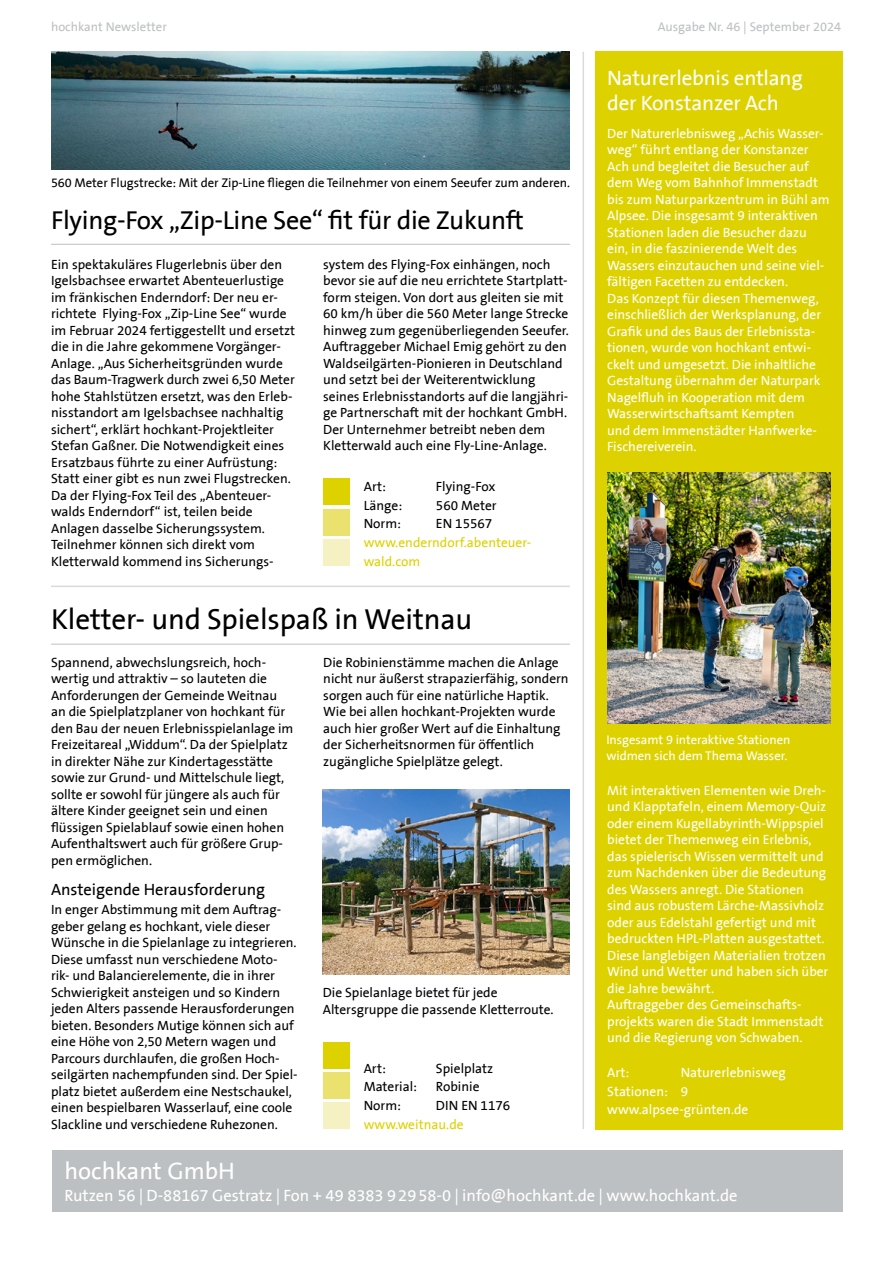
<style>
.page{position:relative;width:893px;height:1263px;background:#fff}
.page>*{position:absolute;margin:0;border:0;box-sizing:border-box;transform-origin:0 0}
.t1{font:29.25px "The Sans B5 Plain";letter-spacing:-.005em;color:#000}
.t2{font:26.25px "The Sans B5 Plain";letter-spacing:-.01em;color:#000}
.t3{font:24px "The Sans B5 Plain";color:#fff}
.t4{font:21px/25.2px "The Sans B5 Plain";letter-spacing:-.01em;color:#fff}
.t5{font:16.5px "The Sans B5 Plain";color:#fff}
.t6{font:16.5px "The Sans B5 Plain";letter-spacing:-.005em;color:#000}
.t7{font:13.5px/16.5px "The Sans B5 Plain";letter-spacing:-.005em;color:#000}
.t8{font:13.5px/16.5px "The Sans B5 Plain";letter-spacing:-.005em;color:#fff}
.t9{font:13.5px/18.8px "The Sans B5 Plain";color:#ddd200}
.t10{font:12.75px "The Sans B5 Plain";letter-spacing:-.005em;color:#000}
.t11{font:12.75px/15.8px "The Sans B5 Plain";letter-spacing:-.005em;color:#fff}
.t12{font:12.75px "The Sans B5 Plain";color:#bdc0c2}
.s1{font-family:"Myriad Pro"}
</style>
<div class="page">
<div style="left:52px;top:1150px;width:790px;height:62px;background:#bdc0c2"></div>
<div style="left:595px;top:51px;width:247px;height:1078px;background:#ddd200"></div>
<hr style="left:583px;top:52px;width:1px;height:1077px;background:#d8dadc">
<hr style="left:51px;top:585px;width:519px;height:2px;background:#d8dadc">
<img style="left:607px;top:473px;width:223px;height:251px">
<img style="left:51px;top:51px;width:519px;height:118px">
<hr style="left:51px;top:244px;width:519px;height:1px;background:#bdc0c2">
<div style="left:323px;top:479px;width:26px;height:26px;background:#ddd200"></div>
<div style="left:323px;top:509px;width:26px;height:26px;background:#eae16f"></div>
<div style="left:323px;top:540px;width:26px;height:26px;background:#f5f1c2"></div>
<hr style="left:51px;top:644px;width:519px;height:1px;background:#bdc0c2">
<div style="left:323px;top:1042px;width:26px;height:26px;background:#ddd200"></div>
<div style="left:323px;top:1072px;width:26px;height:27px;background:#eae16f"></div>
<div style="left:323px;top:1103px;width:26px;height:26px;background:#f5f1c2"></div>
<img style="left:323px;top:790px;width:246px;height:185px">
<p class="t12" style="left:51px;top:20px;width:117px">hochkant Newsletter</p>
<p class="t12" style="left:658px;top:20px;width:185px">Ausgabe Nr. 46 | September 2024</p>
<p class="t10" style="left:51px;top:176px;width:520px">560 Meter Flugstrecke: Mit der Zip-Line fliegen die Teilnehmer von einem Seeufer zum anderen.</p>
<h2 class="t2" style="left:51px;top:206px;width:474px">Flying-Fox „Zip-Line See“ fit für die Zukunft</h2>
<p class="t7" style="left:51px;top:257px;width:246px">Ein spektakuläres Flugerlebnis über den Igelsbachsee erwartet Abenteuerlustige im fränkischen Enderndorf: Der neu er&shy;richtete Flying-Fox „Zip-Line See“ wurde im Februar 2024 fertiggestellt und ersetzt die in die Jahre gekommene Vorgänger-Anlage. „Aus Sicherheitsgründen wurde das Baum-Tragwerk durch zwei 6,50 Meter hohe Stahlstützen ersetzt, was den Erleb&shy;nisstandort am Igelsbachsee nachhaltig sichert“, erklärt hochkant-Projektleiter Stefan Gaßner. Die Notwendigkeit eines Ersatzbaus führte zu einer Aufrüstung:<br>Statt einer gibt es nun zwei Flugstrecken.<br>Da der Flying-Fox Teil des „Abenteuer&shy;walds Enderndorf“ ist, teilen beide Anlagen dasselbe Sicherungssystem.<br>Teilnehmer können sich direkt vom Kletterwald kommend ins Sicherungs-</p>
<p class="t7" style="left:323px;top:257px;width:247px">system des Flying-Fox einhängen, noch bevor sie auf die neu errichtete Startplatt&shy;form steigen. Von dort aus gleiten sie mit 60 km/h über die 560 Meter lange Strecke hinweg zum gegenüberliegenden Seeufer.<br>Auftraggeber Michael Emig gehört zu den Waldseilgärten-Pionieren in Deutschland und setzt bei der Weiterentwicklung seines Erlebnisstandorts auf die langjähri&shy;ge Partnerschaft mit der hochkant GmbH.<br>Der Unternehmer betreibt neben dem Kletterwald auch eine Fly-Line-Anlage.</p>
<p class="t7" style="left:364px;top:479px;width:24px">Art:</p>
<p class="t7" style="left:436px;top:479px;width:61px">Flying-Fox</p>
<p class="t7" style="left:364px;top:497px;width:40px">Länge:</p>
<p class="t7" style="left:436px;top:497px;width:62px">560 Meter</p>
<p class="t7" style="left:364px;top:516px;width:39px">Norm:</p>
<p class="t7" style="left:436px;top:516px;width:58px">EN 15567</p>
<p class="t9" style="left:364px;top:534px;width:169px">www.enderndorf.abenteuer&shy;wald.com</p>
<h1 class="t1" style="left:51px;top:604px;width:423px">Kletter- und Spielspaß in Weitnau</h1>
<p class="t7" style="left:51px;top:655px;width:244px">Spannend, abwechslungsreich, hoch&shy;wertig und attraktiv – so lauteten die Anforderungen der Gemeinde Weitnau an die Spielplatzplaner von hochkant für den Bau der neuen Erlebnisspielanlage im Freizeitareal „Widdum“. Da der Spielplatz in direkter Nähe zur Kindertagesstätte sowie zur Grund- und Mittelschule liegt, sollte er sowohl für jüngere als auch für ältere Kinder geeignet sein und einen flüssigen Spielablauf sowie einen hohen Aufenthaltswert auch für größere Grup&shy;pen ermöglichen.</p>
<p class="t6" style="left:51px;top:880px;width:216px">Ansteigende Herausforderung</p>
<p class="t7" style="left:51px;top:902px;width:248px">In enger Abstimmung mit dem Auftrag&shy;geber gelang es hochkant, viele dieser Wünsche in die Spielanlage zu integrieren.<br>Diese umfasst nun verschiedene Moto&shy;rik- und Balancierelemente, die in ihrer Schwierigkeit ansteigen und so Kindern jeden Alters passende Herausforderungen bieten. Besonders Mutige können sich auf eine Höhe von 2,50 Metern wagen und Parcours durchlaufen, die großen Hoch&shy;seilgärten nachempfunden sind. Der Spiel&shy;platz bietet außerdem eine Nestschaukel, einen bespielbaren Wasserlauf, eine coole Slackline und verschiedene Ruhezonen.</p>
<p class="t7" style="left:323px;top:654px;width:247px">Die Robinienstämme machen die Anlage nicht nur äußerst strapazierfähig, sondern sorgen auch für eine natürliche Haptik.<br>Wie bei allen hochkant-Projekten wurde auch hier großer Wert auf die Einhaltung der Sicherheitsnormen für öffentlich zugängliche Spielplätze gelegt.</p>
<p class="t7" style="left:323px;top:985px;width:232px">Die Spielanlage bietet für jede<br>Altersgruppe die passende Kletterroute.</p>
<p class="t7" style="left:364px;top:1061px;width:24px">Art:</p>
<p class="t7" style="left:436px;top:1061px;width:59px">Spielplatz</p>
<p class="t7" style="left:364px;top:1079px;width:55px">Material:</p>
<p class="t7" style="left:436px;top:1079px;width:45px">Robinie</p>
<p class="t7" style="left:364px;top:1098px;width:39px">Norm:</p>
<p class="t7" style="left:436px;top:1098px;width:76px">DIN EN 1176</p>
<p class="t9" style="left:364px;top:1116px;width:102px">www.weitnau.de</p>
<h3 class="t4" style="left:607px;top:67px;width:197px">Naturerlebnis entlang der Konstanzer Ach</h3>
<p class="t8" style="left:607px;top:126px;width:224px">Der Naturerlebnisweg „Achis Wasser&shy;weg“ führt entlang der Konstanzer Ach und begleitet die Besucher auf dem Weg vom Bahnhof Immenstadt bis zum Naturparkzentrum in Bühl am Alpsee. Die insgesamt 9 interaktiven Stationen laden die Besucher dazu ein, in die faszinierende Welt des Wassers einzutauchen und seine viel&shy;fältigen Facetten zu entdecken.<br>Das Konzept für diesen Themenweg, einschließlich der Werksplanung, der Grafik und des Baus der Erlebnissta&shy;tionen, wurde von hochkant entwi&shy;ckelt und umgesetzt. Die inhaltliche Gestaltung übernahm der Naturpark Nagelfluh in Kooperation mit dem Wasserwirtschaftsamt Kempten<br>und dem Immenstädter Hanfwerke-Fischereiverein.</p>
<p class="t11" style="left:606px;top:733px;width:186px">Insgesamt 9 interaktive Stationen widmen sich dem Thema Wasser.</p>
<p class="t8" style="left:607px;top:783px;width:223px">Mit interaktiven Elementen wie Dreh&shy;und Klapptafeln, einem Memory-Quiz oder einem Kugellabyrinth-Wippspiel bietet der Themenweg ein Erlebnis, das spielerisch Wissen vermittelt und zum Nachdenken über die Bedeutung des Wassers anregt. Die Stationen sind aus robustem Lärche-Massivholz oder aus Edelstahl gefertigt und mit bedruckten HPL-Platten ausgestattet.<br>Diese langlebigen Materialien trotzen Wind und Wetter und haben sich über die Jahre bewährt.<br>Auftraggeber des Gemeinschafts&shy;projekts waren die Stadt Immenstadt und die Regierung von Schwaben.</p>
<p class="t8" style="left:607px;top:1064px;width:180px;line-height:18.8px;text-indent:73px">Naturerlebnisweg<br>Stationen: 9 www.alpsee-grünten.de</p>
<p class="t8" style="left:607px;top:1065px;width:24px">Art:</p>
<h3 class="t3" style="left:64px;top:1158px;width:172px">hochkant GmbH</h3>
<p class="t5" style="left:64px;top:1187px;width:675px">Rutzen 56 <span class="s1">|</span> D-88167 Gestratz <span class="s1">|</span> Fon + 49 8383 9 29 58-0 <span class="s1">|</span> info@hochkant.de <span class="s1">|</span> www.hochkant.de</p>
</div>
